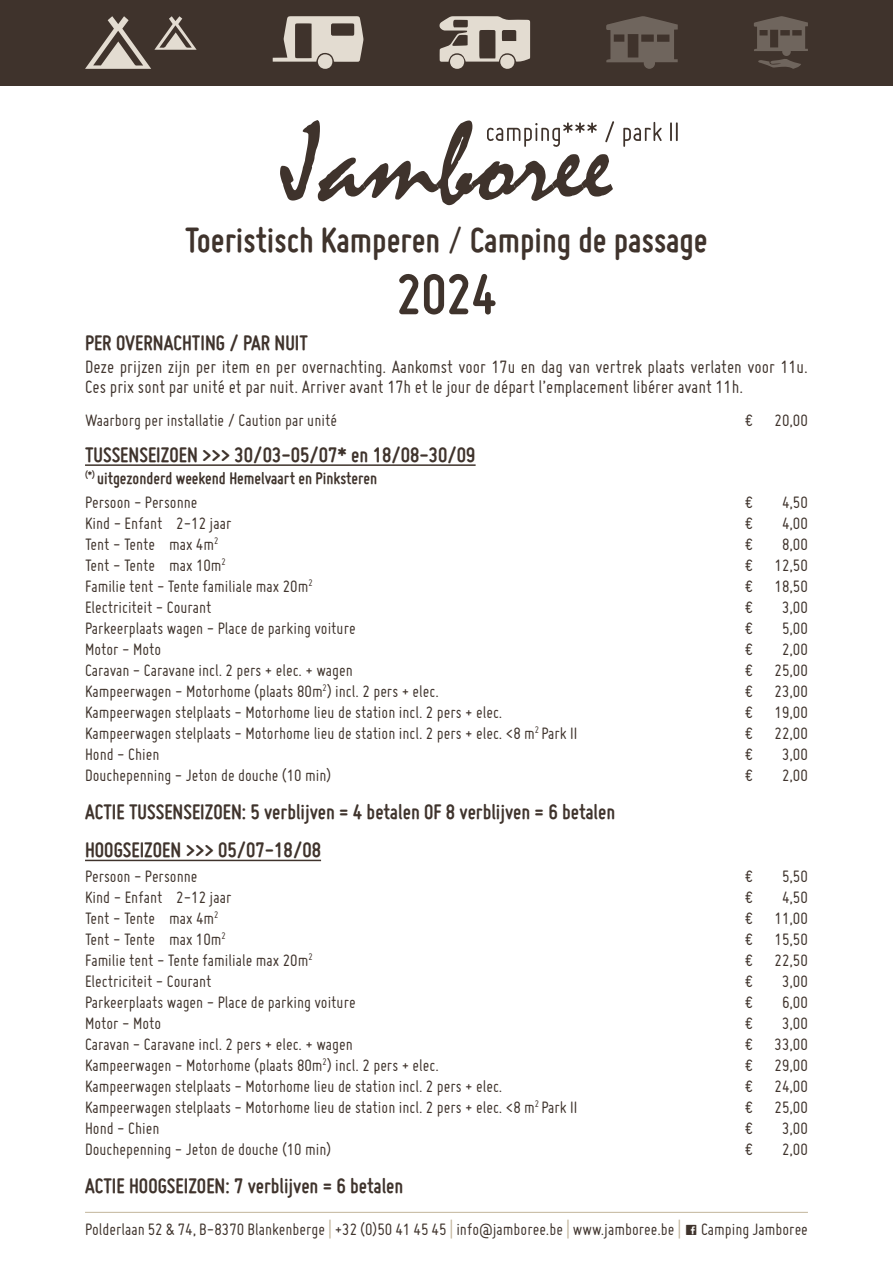
<style>
.page{position:relative;width:893px;height:1263px;background:#fff}
.page>*{position:absolute;margin:0;border:0;box-sizing:border-box;transform-origin:0 0}
.t1{font:700 60px "Miso";color:#3f332c}
.t2{font:700 37.5px "Miso";color:#3f332c}
.t3{font:700 22.5px "Miso";color:#3f332c}
.t4{font:19.5px/19.5px "Miso";color:#3f332c}
.t5{font:18px "Miso";color:#3f332c}
.t6{font:700 18px/24.6px "Miso";color:#3f332c}
.s1{font-weight:400}
.s2{color:#c2b59b}
.s3{font-family:"Social Logos"}
</style>
<div class="page">
<hr style="left:85px;top:464px;width:391px;height:2px;background:#3f332c">
<hr style="left:85px;top:860px;width:236px;height:1px;background:#3f332c">
<div style="left:0;top:0;width:893px;height:85px;background:#3f332c"></div>
<svg style="left:85px;top:16px;width:112px;height:53px"></svg>
<svg style="left:439px;top:16px;width:91px;height:46px"></svg>
<div style="left:450px;top:55px;width:14px;height:14px;background:#e3dcd1;border-radius:50%"></div>
<div style="left:500px;top:55px;width:14px;height:14px;background:#e3dcd1;border-radius:50%"></div>
<svg style="left:273px;top:16px;width:91px;height:46px"></svg>
<div style="left:318px;top:54px;width:14px;height:15px;background:#e3dcd1;border-radius:50%"></div>
<svg style="left:606px;top:16px;width:72px;height:53px"></svg>
<svg style="left:754px;top:16px;width:54px;height:53px"></svg>
<hr style="left:85px;top:1212px;width:723px;height:1px;background:#c2b59b">
<svg style="left:280px;top:120px;width:398px;height:85px"></svg>
<h2 class="t2" style="left:185px;top:218px;width:524px">Toeristisch Kamperen <span class="s1">/</span> Camping de passage</h2>
<h1 class="t1" style="left:397px;top:260px;width:101px">2024</h1>
<p class="t3" style="left:85px;top:330px;width:224px">PER OVERNACHTING / PAR NUIT</p>
<p class="t4" style="left:85px;top:357px;width:724px">Deze prijzen zijn per item en per overnachting. Aankomst voor 17u en dag van vertrek plaats verlaten voor 11u.<br>Ces prix sont par unité et par nuit. Arriver avant 17h et le jour de départ l’emplacement libérer avant 11h.</p>
<p class="t5" style="left:85px;top:410px;width:253px">Waarborg per installatie / Caution par unité</p>
<p class="t5" style="left:745px;top:410px;width:64px">€ 20,00</p>
<p class="t3" style="left:85px;top:442px;width:392px">TUSSENSEIZOEN &gt;&gt;&gt; 30/03-05/07* en 18/08-30/09</p>
<p class="t6" style="left:85px;top:465px;width:294px"><sup>(*)</sup> uitgezonderd weekend Hemelvaart en Pinksteren<br><span class="s1">Persoon - Personne</span></p>
<p class="t5" style="left:745px;top:493px;width:9px">€</p>
<p class="t5" style="left:782px;top:493px;width:27px">4,50</p>
<p class="t5" style="left:85px;top:514px;width:148px">Kind - Enfant 2-12 jaar</p>
<p class="t5" style="left:745px;top:514px;width:9px">€</p>
<p class="t5" style="left:782px;top:514px;width:27px">4,00</p>
<p class="t5" style="left:85px;top:535px;width:135px">Tent - Tente max 4m<sup>2</sup></p>
<p class="t5" style="left:745px;top:535px;width:9px">€</p>
<p class="t5" style="left:782px;top:535px;width:27px">8,00</p>
<p class="t5" style="left:85px;top:556px;width:142px">Tent - Tente max 10m<sup>2</sup></p>
<p class="t5" style="left:745px;top:556px;width:64px">€ 12,50</p>
<p class="t5" style="left:85px;top:577px;width:229px">Familie tent - Tente familiale max 20m<sup>2</sup></p>
<p class="t5" style="left:745px;top:577px;width:64px">€ 18,50</p>
<p class="t5" style="left:85px;top:598px;width:128px">Electriciteit - Courant</p>
<p class="t5" style="left:745px;top:598px;width:9px">€</p>
<p class="t5" style="left:782px;top:598px;width:27px">3,00</p>
<p class="t5" style="left:85px;top:619px;width:272px">Parkeerplaats wagen - Place de parking voiture</p>
<p class="t5" style="left:745px;top:619px;width:9px">€</p>
<p class="t5" style="left:782px;top:619px;width:27px">5,00</p>
<p class="t5" style="left:85px;top:640px;width:78px">Motor - Moto</p>
<p class="t5" style="left:745px;top:640px;width:9px">€</p>
<p class="t5" style="left:782px;top:640px;width:27px">2,00</p>
<p class="t5" style="left:85px;top:661px;width:269px">Caravan - Caravane incl. 2 pers + elec. + wagen</p>
<p class="t5" style="left:745px;top:661px;width:64px">€ 25,00</p>
<p class="t5" style="left:85px;top:682px;width:355px">Kampeerwagen - Motorhome (plaats 80m<sup>2</sup>) incl. 2 pers + elec.</p>
<p class="t5" style="left:745px;top:682px;width:64px">€ 23,00</p>
<p class="t5" style="left:85px;top:703px;width:419px">Kampeerwagen stelplaats - Motorhome lieu de station incl. 2 pers + elec.</p>
<p class="t5" style="left:745px;top:703px;width:64px">€ 19,00</p>
<p class="t5" style="left:85px;top:724px;width:494px">Kampeerwagen stelplaats - Motorhome lieu de station incl. 2 pers + elec. &lt;8 m<sup>2</sup> Park II</p>
<p class="t5" style="left:745px;top:724px;width:64px">€ 22,00</p>
<p class="t5" style="left:85px;top:745px;width:76px">Hond - Chien</p>
<p class="t5" style="left:745px;top:745px;width:9px">€</p>
<p class="t5" style="left:782px;top:745px;width:27px">3,00</p>
<p class="t5" style="left:85px;top:766px;width:248px">Douchepenning - Jeton de douche (10 min)</p>
<p class="t5" style="left:745px;top:766px;width:9px">€</p>
<p class="t5" style="left:782px;top:766px;width:27px">2,00</p>
<p class="t3" style="left:85px;top:799px;width:532px">ACTIE TUSSENSEIZOEN: 5 verblijven = 4 betalen OF 8 verblijven = 6 betalen</p>
<p class="t3" style="left:85px;top:837px;width:238px">HOOGSEIZOEN &gt;&gt;&gt; 05/07-18/08</p>
<p class="t5" style="left:85px;top:866px;width:114px">Persoon - Personne</p>
<p class="t5" style="left:745px;top:866px;width:9px">€</p>
<p class="t5" style="left:782px;top:866px;width:27px">5,50</p>
<p class="t5" style="left:85px;top:887px;width:148px">Kind - Enfant 2-12 jaar</p>
<p class="t5" style="left:745px;top:887px;width:9px">€</p>
<p class="t5" style="left:782px;top:887px;width:27px">4,50</p>
<p class="t5" style="left:85px;top:908px;width:135px">Tent - Tente max 4m<sup>2</sup></p>
<p class="t5" style="left:745px;top:908px;width:64px">€ 11,00</p>
<p class="t5" style="left:85px;top:929px;width:142px">Tent - Tente max 10m<sup>2</sup></p>
<p class="t5" style="left:745px;top:929px;width:64px">€ 15,50</p>
<p class="t5" style="left:85px;top:950px;width:229px">Familie tent - Tente familiale max 20m<sup>2</sup></p>
<p class="t5" style="left:745px;top:950px;width:64px">€ 22,50</p>
<p class="t5" style="left:85px;top:971px;width:128px">Electriciteit - Courant</p>
<p class="t5" style="left:745px;top:971px;width:9px">€</p>
<p class="t5" style="left:782px;top:971px;width:27px">3,00</p>
<p class="t5" style="left:85px;top:992px;width:272px">Parkeerplaats wagen - Place de parking voiture</p>
<p class="t5" style="left:745px;top:992px;width:9px">€</p>
<p class="t5" style="left:782px;top:992px;width:27px">6,00</p>
<p class="t5" style="left:85px;top:1013px;width:78px">Motor - Moto</p>
<p class="t5" style="left:745px;top:1013px;width:9px">€</p>
<p class="t5" style="left:782px;top:1013px;width:27px">3,00</p>
<p class="t5" style="left:85px;top:1034px;width:269px">Caravan - Caravane incl. 2 pers + elec. + wagen</p>
<p class="t5" style="left:745px;top:1034px;width:64px">€ 33,00</p>
<p class="t5" style="left:85px;top:1055px;width:355px">Kampeerwagen - Motorhome (plaats 80m<sup>2</sup>) incl. 2 pers + elec.</p>
<p class="t5" style="left:745px;top:1055px;width:64px">€ 29,00</p>
<p class="t5" style="left:85px;top:1076px;width:419px">Kampeerwagen stelplaats - Motorhome lieu de station incl. 2 pers + elec.</p>
<p class="t5" style="left:745px;top:1076px;width:64px">€ 24,00</p>
<p class="t5" style="left:85px;top:1097px;width:494px">Kampeerwagen stelplaats - Motorhome lieu de station incl. 2 pers + elec. &lt;8 m<sup>2</sup> Park II</p>
<p class="t5" style="left:745px;top:1097px;width:64px">€ 25,00</p>
<p class="t5" style="left:85px;top:1118px;width:76px">Hond - Chien</p>
<p class="t5" style="left:745px;top:1118px;width:9px">€</p>
<p class="t5" style="left:782px;top:1118px;width:27px">3,00</p>
<p class="t5" style="left:85px;top:1139px;width:248px">Douchepenning - Jeton de douche (10 min)</p>
<p class="t5" style="left:745px;top:1139px;width:9px">€</p>
<p class="t5" style="left:782px;top:1139px;width:27px">2,00</p>
<p class="t3" style="left:85px;top:1173px;width:320px">ACTIE HOOGSEIZOEN: 7 verblijven = 6 betalen</p>
<p class="t5" style="left:85px;top:1219px;width:724px">Polderlaan 52 &amp; 74, B-8370 Blankenberge <span class="s2">|</span> +32 (0)50 41 45 45 <span class="s2">|</span> info@jamboree.be <span class="s2">|</span> www.jamboree.be <span class="s2">|</span> <span class="s3">C</span> Camping Jamboree</p>
</div>
